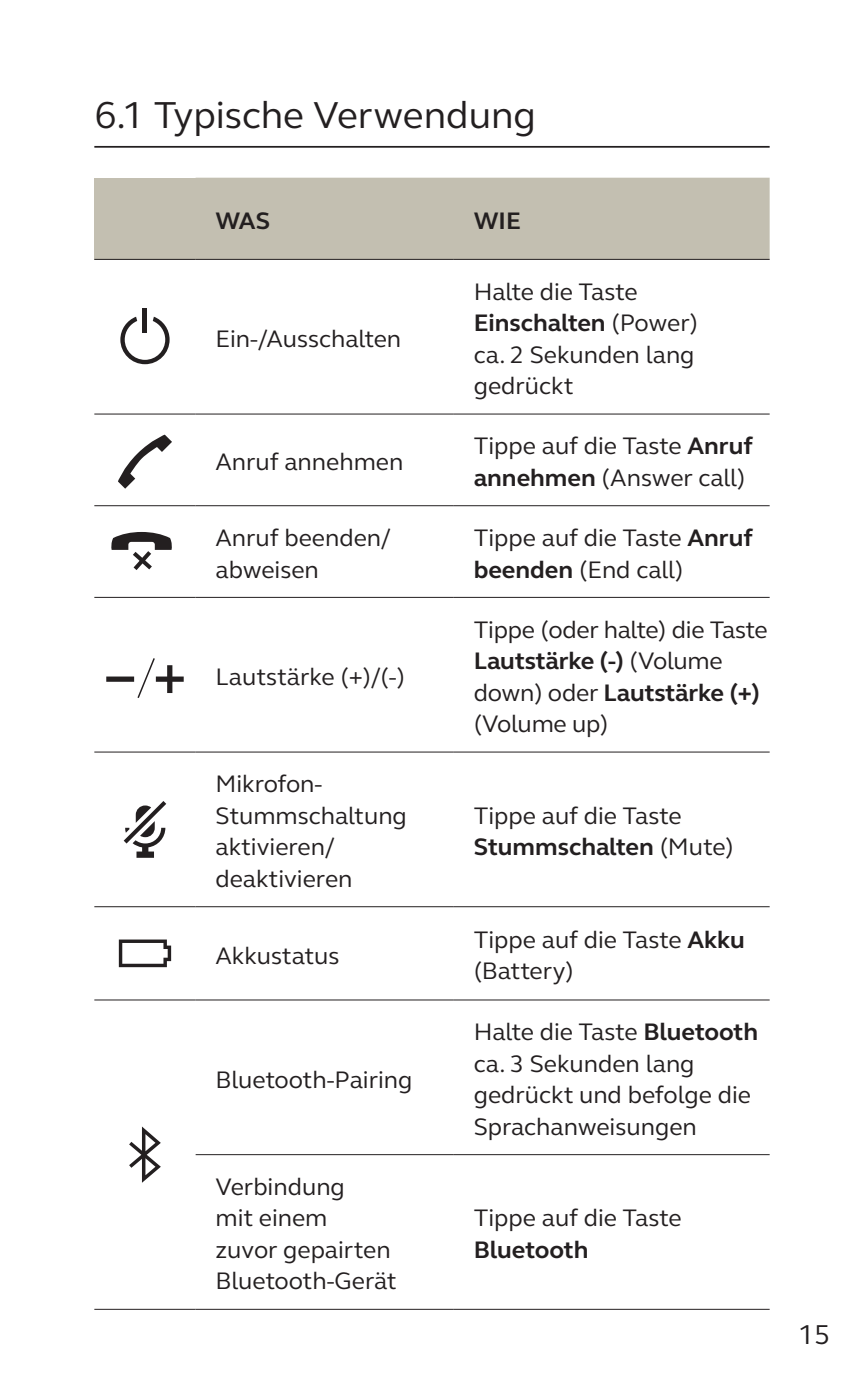
<style>
.page{position:relative;width:864px;height:1389px;background:#fff}
.page>*{position:absolute;margin:0;border:0;box-sizing:border-box;transform-origin:0 0}
.t1{font:38.5px "GN Elliot";color:#231f20}
.t2{font:28px "GN Elliot";color:#231f20}
.Table_text{font:24.5px/31.5px "GN Elliot";color:#231f20}
.Table_heading{font:700 24.5px "GN Elliot";color:#231f20}
.s1{font-weight:700}
</style>
<div class="page">
<hr style="left:94px;top:146px;width:675px;height:2px;background:#231f20">
<div style="left:94px;top:178px;width:101px;height:81px;background:#c3bfb1"></div>
<div style="left:195px;top:178px;width:574px;height:81px;background:#c3bfb1"></div>
<hr style="left:94px;top:597px;width:101px;height:1px;background:#231f20">
<hr style="left:94px;top:751px;width:101px;height:2px;background:#231f20">
<hr style="left:94px;top:259px;width:101px;height:1px;background:#231f20">
<hr style="left:94px;top:413px;width:101px;height:2px;background:#231f20">
<hr style="left:94px;top:505px;width:101px;height:1px;background:#231f20">
<hr style="left:195px;top:259px;width:258px;height:1px;background:#231f20">
<hr style="left:453px;top:259px;width:316px;height:1px;background:#231f20">
<hr style="left:195px;top:413px;width:258px;height:2px;background:#231f20">
<hr style="left:453px;top:413px;width:316px;height:2px;background:#231f20">
<hr style="left:195px;top:505px;width:258px;height:1px;background:#231f20">
<hr style="left:453px;top:505px;width:316px;height:1px;background:#231f20">
<hr style="left:195px;top:597px;width:258px;height:1px;background:#231f20">
<hr style="left:453px;top:597px;width:316px;height:1px;background:#231f20">
<hr style="left:195px;top:751px;width:258px;height:2px;background:#231f20">
<hr style="left:453px;top:751px;width:316px;height:2px;background:#231f20">
<hr style="left:195px;top:906px;width:258px;height:1px;background:#231f20">
<hr style="left:453px;top:906px;width:316px;height:1px;background:#231f20">
<hr style="left:94px;top:906px;width:101px;height:1px;background:#231f20">
<hr style="left:94px;top:999px;width:101px;height:2px;background:#231f20">
<hr style="left:195px;top:999px;width:258px;height:2px;background:#231f20">
<hr style="left:453px;top:999px;width:316px;height:2px;background:#231f20">
<hr style="left:195px;top:1154px;width:258px;height:1px;background:#231f20">
<hr style="left:453px;top:1154px;width:316px;height:1px;background:#231f20">
<hr style="left:94px;top:1309px;width:101px;height:1px;background:#231f20">
<hr style="left:195px;top:1309px;width:258px;height:1px;background:#231f20">
<hr style="left:453px;top:1309px;width:316px;height:1px;background:#231f20">
<svg style="left:120px;top:317px;width:49px;height:47px"></svg>
<hr style="left:143px;top:308px;width:4px;height:24px;background:#231f20">
<svg style="left:118px;top:435px;width:54px;height:54px"></svg>
<svg style="left:111px;top:532px;width:61px;height:38px"></svg>
<svg style="left:137px;top:658px;width:19px;height:40px"></svg>
<div style="left:156px;top:677px;width:28px;height:5px;border:3px solid #231f20"></div>
<div style="left:167px;top:665px;width:5px;height:28px;border:3px solid #231f20"></div>
<div style="left:106px;top:677px;width:28px;height:5px;border:3px solid #231f20"></div>
<svg style="left:124px;top:801px;width:42px;height:57px"></svg>
<svg style="left:119px;top:940px;width:52px;height:27px"></svg>
<svg style="left:129px;top:1127px;width:32px;height:56px"></svg>
<p class="t1" style="left:94px;top:89px;width:443px">6.1 Typische Verwendung</p>
<p class="Table_heading" style="left:215px;top:204px;width:56px">WAS</p>
<p class="Table_heading" style="left:473px;top:204px;width:49px">WIE</p>
<p class="Table_text" style="left:215px;top:322px;width:187px">Ein-/Ausschalten</p>
<p class="Table_text" style="left:215px;top:445px;width:189px">Anruf annehmen</p>
<p class="Table_text" style="left:473px;top:275px;width:226px">Halte die Taste<br><span class="s1">Einschalten</span> (Power) ca. 2 Sekunden lang gedrückt</p>
<p class="Table_text" style="left:473px;top:430px;width:280px">Tippe auf die Taste <span class="s1">Anruf annehmen</span> (Answer call)</p>
<p class="Table_text" style="left:215px;top:521px;width:176px">Anruf beenden/ abweisen</p>
<p class="Table_text" style="left:473px;top:521px;width:280px">Tippe auf die Taste <span class="s1">Anruf beenden</span> (End call)</p>
<p class="Table_text" style="left:215px;top:660px;width:191px">Lautstärke (+)/(-)</p>
<p class="Table_text" style="left:215px;top:768px;width:193px">Mikrofon-<br>Stummschaltung aktivieren/ deaktivieren</p>
<p class="Table_text" style="left:215px;top:939px;width:125px">Akkustatus</p>
<p class="Table_text" style="left:215px;top:1063px;width:198px">Bluetooth-Pairing</p>
<p class="Table_text" style="left:215px;top:1170px;width:183px">Verbindung<br>mit einem<br>zuvor gepairten<br>Bluetooth-Gerät</p>
<p class="Table_text" style="left:473px;top:613px;width:295px">Tippe (oder halte) die Taste<br><span class="s1">Lautstärke (-)</span> (Volume down) oder <span class="s1">Lautstärke (+) </span>(Volume up)</p>
<p class="Table_text" style="left:473px;top:799px;width:261px">Tippe auf die Taste<br><span class="s1">Stummschalten</span> (Mute)</p>
<p class="Table_text" style="left:473px;top:923px;width:273px">Tippe auf die Taste <span class="s1">Akku </span>(Battery)</p>
<p class="Table_text" style="left:473px;top:1016px;width:286px">Halte die Taste <span class="s1">Bluetooth </span>ca. 3 Sekunden lang gedrückt und befolge die<br>Sprachanweisungen</p>
<p class="Table_text" style="left:473px;top:1202px;width:209px">Tippe auf die Taste<br><span class="s1">Bluetooth</span></p>
<p class="t2" style="left:797px;top:1316px;width:34px">15</p>
</div>
